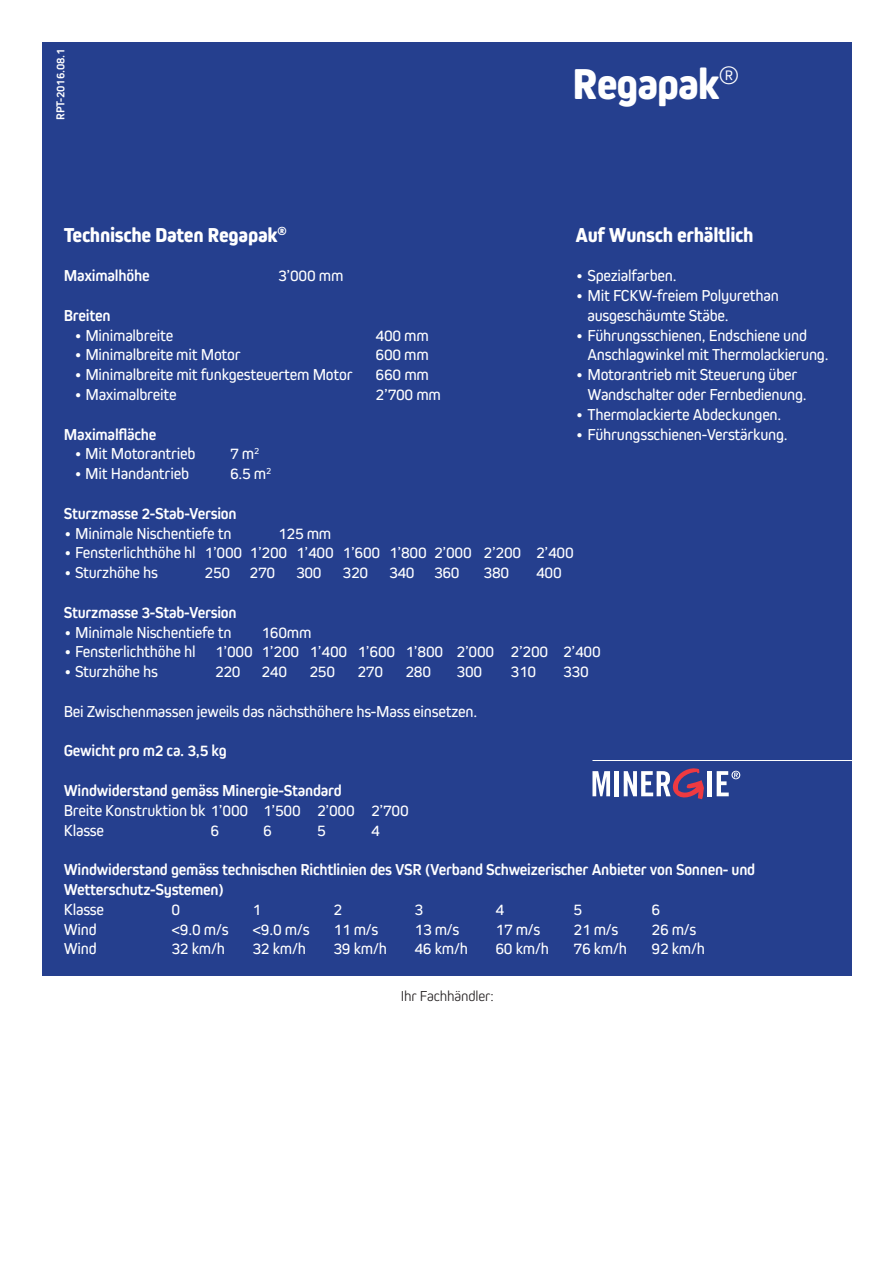
<style>
.page{position:relative;width:893px;height:1263px;background:#fff}
.page>*{position:absolute;margin:0;border:0;box-sizing:border-box;transform-origin:0 0}
.t1{font:800 45px "Kiro";letter-spacing:-.025em;color:#fff}
.t2{font:800 21px "Kiro";letter-spacing:-.015em;color:#fff}
.t3{font:16.5px/19.8px "Kiro";letter-spacing:-.015em;color:#fff}
.t4{font:700 16.5px/19.8px "Kiro";letter-spacing:-.015em;color:#fff}
.t5{font:300 15px "Kiro";letter-spacing:-.01em;color:#231f20}
.t6{font:700 12px "Kiro";letter-spacing:-.015em;color:#fff}
</style>
<div class="page">
<div style="left:43px;top:43px;width:809px;height:933px;background:#253f8e"></div>
<svg style="left:592px;top:771px;width:18px;height:25px"></svg>
<hr style="left:615px;top:771px;width:4px;height:25px;background:#fff">
<hr style="left:708px;top:771px;width:4px;height:25px;background:#fff">
<svg style="left:624px;top:768px;width:80px;height:32px"></svg>
<svg style="left:717px;top:771px;width:23px;height:25px"></svg>
<hr style="left:592px;top:760px;width:262px;height:1px;background:#fff">
<p class="t6" style="left:54px;top:120px;width:73px;rotate:-90deg">RPT-2016.08.1</p>
<h1 class="t1" style="left:572px;top:58px;width:168px">Regapak<sup>®</sup></h1>
<p class="t2" style="left:64px;top:222px;width:224px">Technische Daten Regapak<sup>®</sup></p>
<p class="t4" style="left:64px;top:266px;width:87px">Maximalhöhe</p>
<p class="t3" style="left:278px;top:265px;width:67px">3’000 mm</p>
<p class="t4" style="left:64px;top:305px;width:48px">Breiten</p>
<p class="t3" style="left:74px;top:325px;width:101px">• Minimalbreite</p>
<p class="t3" style="left:376px;top:325px;width:55px">400 mm</p>
<p class="t3" style="left:74px;top:345px;width:168px">• Minimalbreite mit Motor</p>
<p class="t3" style="left:376px;top:345px;width:55px">600 mm</p>
<p class="t3" style="left:74px;top:364px;width:280px">• Minimalbreite mit funkgesteuertem Motor</p>
<p class="t3" style="left:376px;top:364px;width:55px">660 mm</p>
<p class="t3" style="left:74px;top:384px;width:104px">• Maximalbreite</p>
<p class="t3" style="left:376px;top:384px;width:67px">2’700 mm</p>
<p class="t4" style="left:64px;top:424px;width:94px">Maximalfläche</p>
<p class="t3" style="left:74px;top:444px;width:123px">• Mit Motorantrieb</p>
<p class="t3" style="left:230px;top:444px;width:31px">7 m<sup>2</sup></p>
<p class="t3" style="left:74px;top:463px;width:117px">• Mit Handantrieb</p>
<p class="t3" style="left:230px;top:463px;width:43px">6.5 m<sup>2</sup></p>
<p class="t4" style="left:64px;top:503px;width:174px">Sturzmasse 2-Stab-Version</p>
<p class="t3" style="left:64px;top:523px;width:169px">• Minimale Nischentiefe tn</p>
<p class="t3" style="left:278px;top:523px;width:55px">125 mm</p>
<p class="t3" style="left:64px;top:543px;width:511px">• Fensterlichthöhe hl 1’000 1’200 1’400 1’600 1’800 2’000 2’200 2’400</p>
<p class="t3" style="left:64px;top:562px;width:96px">• Sturzhöhe hs</p>
<p class="t3" style="left:205px;top:562px;width:72px">250 270</p>
<p class="t3" style="left:296px;top:562px;width:27px">300</p>
<p class="t3" style="left:342px;top:562px;width:27px">320</p>
<p class="t3" style="left:389px;top:562px;width:72px">340 360</p>
<p class="t3" style="left:483px;top:562px;width:27px">380</p>
<p class="t3" style="left:536px;top:562px;width:27px">400</p>
<p class="t4" style="left:64px;top:602px;width:174px">Sturzmasse 3-Stab-Version</p>
<p class="t3" style="left:64px;top:622px;width:169px">• Minimale Nischentiefe tn</p>
<p class="t3" style="left:261px;top:622px;width:52px">160mm</p>
<p class="t3" style="left:64px;top:642px;width:539px">• Fensterlichthöhe hl 1’000 1’200 1’400 1’600 1’800 2’000 2’200 2’400</p>
<p class="t3" style="left:64px;top:661px;width:96px">• Sturzhöhe hs</p>
<p class="t3" style="left:215px;top:661px;width:27px">220</p>
<p class="t3" style="left:261px;top:661px;width:27px">240</p>
<p class="t3" style="left:309px;top:661px;width:27px">250</p>
<p class="t3" style="left:357px;top:661px;width:27px">270</p>
<p class="t3" style="left:405px;top:661px;width:27px">280</p>
<p class="t3" style="left:456px;top:661px;width:27px">300</p>
<p class="t3" style="left:510px;top:661px;width:27px">310</p>
<p class="t3" style="left:563px;top:661px;width:27px">330</p>
<p class="t3" style="left:64px;top:701px;width:415px">Bei Zwischenmassen jeweils das nächsthöhere hs-Mass einsetzen.</p>
<p class="t4" style="left:64px;top:741px;width:165px">Gewicht pro m2 ca. 3,5 kg</p>
<p class="t4" style="left:64px;top:780px;width:280px">Windwiderstand gemäss Minergie-Standard</p>
<p class="t3" style="left:64px;top:800px;width:347px">Breite Konstruktion bk 1’000 1’500 2’000 2’700<br>Klasse</p>
<p class="t2" style="left:575px;top:222px;width:180px">Auf Wunsch erhältlich</p>
<p class="t3" style="left:575px;top:265px;width:103px">• Spezialfarben.</p>
<p class="t3" style="left:587px;top:285px;width:193px;text-indent:-12px">• Mit FCKW-freiem Polyurethan ausgeschäumte Stäbe.</p>
<p class="t3" style="left:587px;top:325px;width:243px;text-indent:-12px">• Führungsschienen, Endschiene und<br>Anschlagwinkel mit Thermolackierung.</p>
<p class="t3" style="left:587px;top:364px;width:221px;text-indent:-12px">• Motorantrieb mit Steuerung über<br>Wandschalter oder Fernbedienung.</p>
<p class="t3" style="left:575px;top:404px;width:207px">• Thermolackierte Abdeckungen.</p>
<p class="t3" style="left:575px;top:424px;width:214px">• Führungsschienen-Verstärkung.</p>
<p class="t3" style="left:210px;top:820px;width:10px">6</p>
<p class="t3" style="left:263px;top:820px;width:10px">6</p>
<p class="t3" style="left:317px;top:820px;width:10px">5</p>
<p class="t3" style="left:371px;top:820px;width:10px">4</p>
<p class="t4" style="left:64px;top:860px;width:693px">Windwiderstand gemäss technischen Richtlinien des VSR (Verband Schweizerischer Anbieter von Sonnen- und<br>Wetterschutz-Systemen)</p>
<p class="t3" style="left:64px;top:899px;width:42px">Klasse</p>
<p class="t3" style="left:171px;top:899px;width:10px">0</p>
<p class="t3" style="left:252px;top:899px;width:10px">1</p>
<p class="t3" style="left:333px;top:899px;width:10px">2</p>
<p class="t3" style="left:414px;top:899px;width:10px">3</p>
<p class="t3" style="left:495px;top:899px;width:10px">4</p>
<p class="t3" style="left:573px;top:899px;width:10px">5</p>
<p class="t3" style="left:651px;top:899px;width:10px">6</p>
<p class="t3" style="left:64px;top:919px;width:35px">Wind</p>
<p class="t3" style="left:171px;top:919px;width:59px">&lt;9.0 m/s</p>
<p class="t3" style="left:252px;top:919px;width:59px">&lt;9.0 m/s</p>
<p class="t3" style="left:333px;top:919px;width:46px">11 m/s</p>
<p class="t3" style="left:414px;top:919px;width:46px">13 m/s</p>
<p class="t3" style="left:495px;top:919px;width:46px">17 m/s</p>
<p class="t3" style="left:573px;top:919px;width:46px">21 m/s</p>
<p class="t3" style="left:651px;top:919px;width:46px">26 m/s</p>
<p class="t3" style="left:64px;top:939px;width:35px">Wind</p>
<p class="t3" style="left:171px;top:939px;width:55px">32 km/h</p>
<p class="t3" style="left:252px;top:939px;width:55px">32 km/h</p>
<p class="t3" style="left:333px;top:939px;width:55px">39 km/h</p>
<p class="t3" style="left:414px;top:939px;width:55px">46 km/h</p>
<p class="t3" style="left:495px;top:939px;width:55px">60 km/h</p>
<p class="t3" style="left:573px;top:939px;width:55px">76 km/h</p>
<p class="t3" style="left:651px;top:939px;width:55px">92 km/h</p>
<p class="t5" style="left:401px;top:987px;width:94px">Ihr Fachhändler:</p>
</div>
